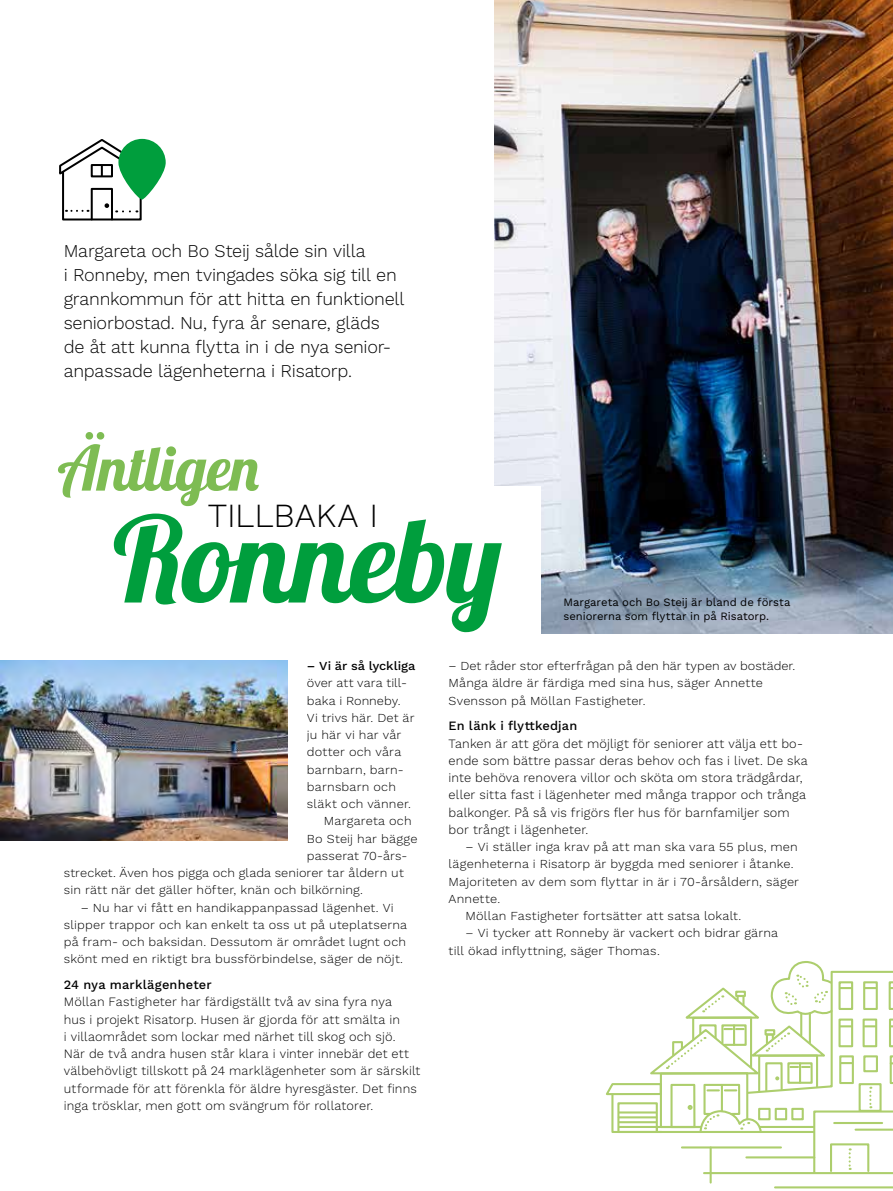
<style>
.page{position:relative;width:893px;height:1191px;background:#fff}
.page>*{position:absolute;margin:0;border:0;box-sizing:border-box;transform-origin:0 0}
.t1{font:118.5px "Lobster";letter-spacing:-.01em;color:#009e3d}
.t2{font:61.95px "Lobster";letter-spacing:-.01em;color:#7ebc53}
.t3{font:300 33.75px "Work Sans";letter-spacing:-.005em;color:#000}
.t4{font:300 18px/24px "Work Sans";letter-spacing:-.015em;color:#000}
.t5{font:300 12.75px/17.2px "Work Sans";letter-spacing:.015em;color:#000}
.t6{font:500 12.75px "Work Sans";letter-spacing:.015em;color:#000}
.t7{font:300 12.3px/17.2px "Work Sans";letter-spacing:.015em;color:#000;scale:1.04 1}
.t8{font:500 12.3px "Work Sans";letter-spacing:-.005em;color:#000;scale:1.04 1}
.t9{font:11.25px/13.5px "Work Sans";color:#000}
.s1{font-size:12.75px}
</style>
<div class="page">
<img style="left:494px;top:0;width:399px;height:633px">
<div style="left:140px;top:487px;width:400px;height:237px;background:#fff"></div>
<img style="left:0;top:660px;width:287px;height:181px">
<hr style="left:775px;top:1186px;width:118px;height:2px;background:#adce6d">
<hr style="left:710px;top:1147px;width:2px;height:35px;background:#adce6d">
<svg style="left:606px;top:961px;width:287px;height:214px"></svg>
<div style="left:764px;top:1029px;width:11px;height:6px;border:2px solid #adce6d"></div>
<div style="left:62px;top:171px;width:80px;height:49px;border:2px solid #000"></div>
<div style="left:91px;top:188px;width:22px;height:32px;border:2px solid #000"></div>
<svg style="left:59px;top:138px;width:85px;height:39px"></svg>
<svg style="left:66px;top:210px;width:23px;height:2px"></svg>
<svg style="left:105px;top:203px;width:4px;height:5px"></svg>
<svg style="left:118px;top:139px;width:48px;height:60px;background:#2bae5e"></svg>
<h3 class="t4" style="left:64px;top:239px;width:342px">Margareta och Bo Steij sålde sin villa<br>i Ronneby, men tvingades söka sig till en grannkommun för att hitta en funktionell seniorbostad. Nu, fyra år senare, gläds de åt att kunna flytta in i de nya senior&shy;anpassade lägenheterna i Risatorp.</h3>
<h2 class="t2" style="left:57px;top:428px;width:205px">Äntligen</h2>
<h3 class="t3" style="left:208px;top:495px;width:172px">TILLBAKA I</h3>
<h1 class="t1" style="left:113px;top:484px;width:391px">Ronneby</h1>
<p class="t9" style="left:563px;top:596px;width:229px">Margareta och Bo Steij är bland de första seniorerna som flyttar in på Risatorp.</p>
<p class="t8" style="left:307px;top:658px;width:106px"><span class="s1">–</span> Vi är så lyckliga</p>
<p class="t7" style="left:307px;top:675px;width:96px">över att vara till-</p>
<p class="t7" style="left:307px;top:692px;width:91px">baka i Ronneby.</p>
<p class="t7" style="left:307px;top:709px;width:105px">Vi trivs här. Det är</p>
<p class="t7" style="left:307px;top:727px;width:92px">ju här vi har vår</p>
<p class="t7" style="left:307px;top:744px;width:92px">dotter och våra</p>
<p class="t7" style="left:307px;top:761px;width:95px">barnbarn, barn-</p>
<p class="t7" style="left:307px;top:778px;width:87px">barnsbarn och</p>
<p class="t7" style="left:307px;top:796px;width:101px">släkt och vänner.</p>
<p class="t7" style="left:324px;top:813px;width:86px">Margareta och</p>
<p class="t7" style="left:307px;top:830px;width:108px">Bo Steij har bägge</p>
<p class="t7" style="left:307px;top:847px;width:98px">passerat 70-års-</p>
<p class="t7" style="left:64px;top:865px;width:329px">strecket. Även hos pigga och glada seniorer tar åldern ut</p>
<p class="t7" style="left:64px;top:882px;width:289px">sin rätt när det gäller höfter, knän och bilkörning.</p>
<p class="t7" style="left:64px;top:899px;width:332px;text-align:center"><span class="s1">–</span> Nu har vi fått en handikappanpassad lägenhet. Vi slipper trappor och kan enkelt ta oss ut på uteplatserna på fram- och baksidan. Dessutom är området lugnt och skönt med en riktigt bra bussförbindelse, säger de nöjt.</p>
<p class="t6" style="left:64px;top:977px;width:150px">24 nya marklägenheter</p>
<p class="t5" style="left:64px;top:994px;width:358px">Möllan Fastigheter har färdigställt två av sina fyra nya<br>hus i projekt Risatorp. Husen är gjorda för att smälta in<br>i villaområdet som lockar med närhet till skog och sjö.<br>När de två andra husen står klara i vinter innebär det ett välbehövligt tillskott på 24 marklägenheter som är särskilt utformade för att förenkla för äldre hyresgäster. Det finns inga trösklar, men gott om svängrum för rollatorer.</p>
<p class="t7" style="left:449px;top:658px;width:335px"><span class="s1">–</span> Det råder stor efterfrågan på den här typen av bostäder.<br>Många äldre är färdiga med sina hus, säger Annette<br>Svensson på Möllan Fastigheter.</p>
<p class="t6" style="left:449px;top:718px;width:130px">En länk i flyttkedjan</p>
<p class="t5" style="left:449px;top:735px;width:360px">Tanken är att göra det möjligt för seniorer att välja ett bo&shy;ende som bättre passar deras behov och fas i livet. De ska inte behöva renovera villor och sköta om stora trädgårdar, eller sitta fast i lägenheter med många trappor och trånga balkonger. På så vis frigörs fler hus för barnfamiljer som bor trångt i lägenheter.</p>
<p class="t7" style="left:466px;top:839px;width:321px"><span class="s1">–</span> Vi ställer inga krav på att man ska vara 55 plus, men</p>
<p class="t7" style="left:449px;top:856px;width:333px">lägenheterna i Risatorp är byggda med seniorer i åtanke.</p>
<p class="t7" style="left:449px;top:873px;width:338px">Majoriteten av dem som flyttar in är i 70-årsåldern, säger</p>
<p class="t7" style="left:449px;top:890px;width:51px">Annette.</p>
<p class="t7" style="left:466px;top:908px;width:267px">Möllan Fastigheter fortsätter att satsa lokalt.</p>
<p class="t7" style="left:449px;top:925px;width:318px;text-indent:17px">– Vi tycker att Ronneby är vackert och bidrar gärna till ökad inflyttning, säger Thomas.</p>
</div>
